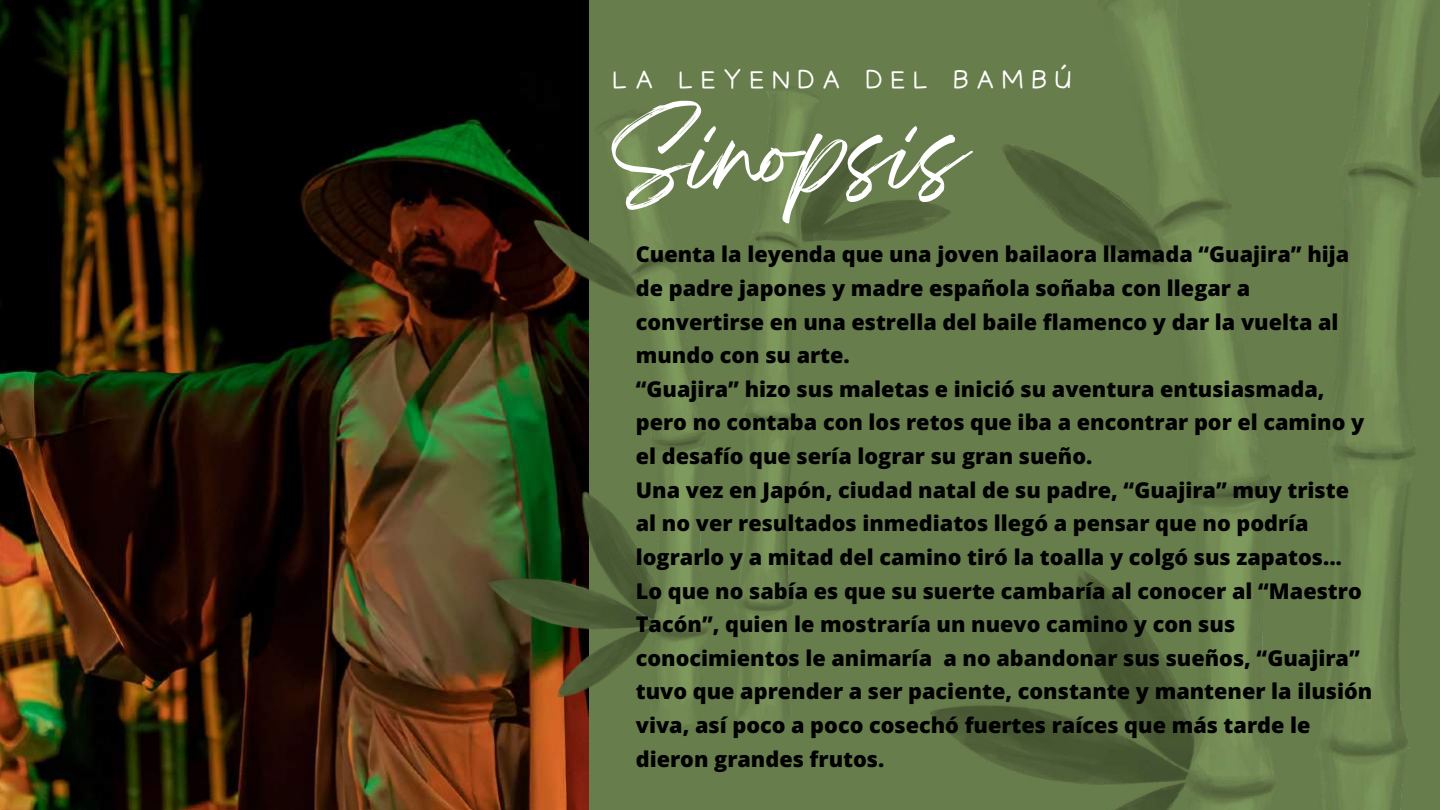
<style>
.page{position:relative;width:1440px;height:810px;background:#fff}
.page>*{position:absolute;margin:0;border:0;box-sizing:border-box;transform-origin:0 0}
.t1{font:83.6px "Breathing";color:#fff}
.t2{font:25.1px "Irene Florentina";letter-spacing:.215em;color:#fff}
.t3{font:800 21.6px/33.6px "Open Sans";color:#000}
</style>
<div class="page">
<div style="left:588px;top:0;width:852px;height:810px;background:#687d4c"></div>
<img style="left:0;top:0;width:588px;height:810px">
<img style="left:487px;top:81px;width:441px;height:648px">
<img style="left:928px;top:0;width:512px;height:810px">
<p class="t2" style="left:612px;top:64px;width:463px">LA LEYENDA DEL BAMBÚ</p>
<h1 class="t1" style="left:612px;top:130px;width:356px">SINOPSIS</h1>
<p class="t3" style="left:636px;top:237px;width:738px">Cuenta la leyenda que una joven bailaora llamada “Guajira” hija de padre japones y madre española soñaba con llegar a convertirse en una estrella del baile flamenco y dar la vuelta al mundo con su arte.<br>“Guajira” hizo sus maletas e inició su aventura entusiasmada, pero no contaba con los retos que iba a encontrar por el camino y el desafío que sería lograr su gran sueño.<br>Una vez en Japón, ciudad natal de su padre, “Guajira” muy triste al no ver resultados inmediatos llegó a pensar que no podría lograrlo y a mitad del camino tiró la toalla y colgó sus zapatos… Lo que no sabía es que su suerte cambaría al conocer al “Maestro Tacón”, quien le mostraría un nuevo camino y con sus conocimientos le animaría a no abandonar sus sueños, “Guajira” tuvo que aprender a ser paciente, constante y mantener la ilusión viva, así poco a poco cosechó fuertes raíces que más tarde le dieron grandes frutos.</p>
</div>
